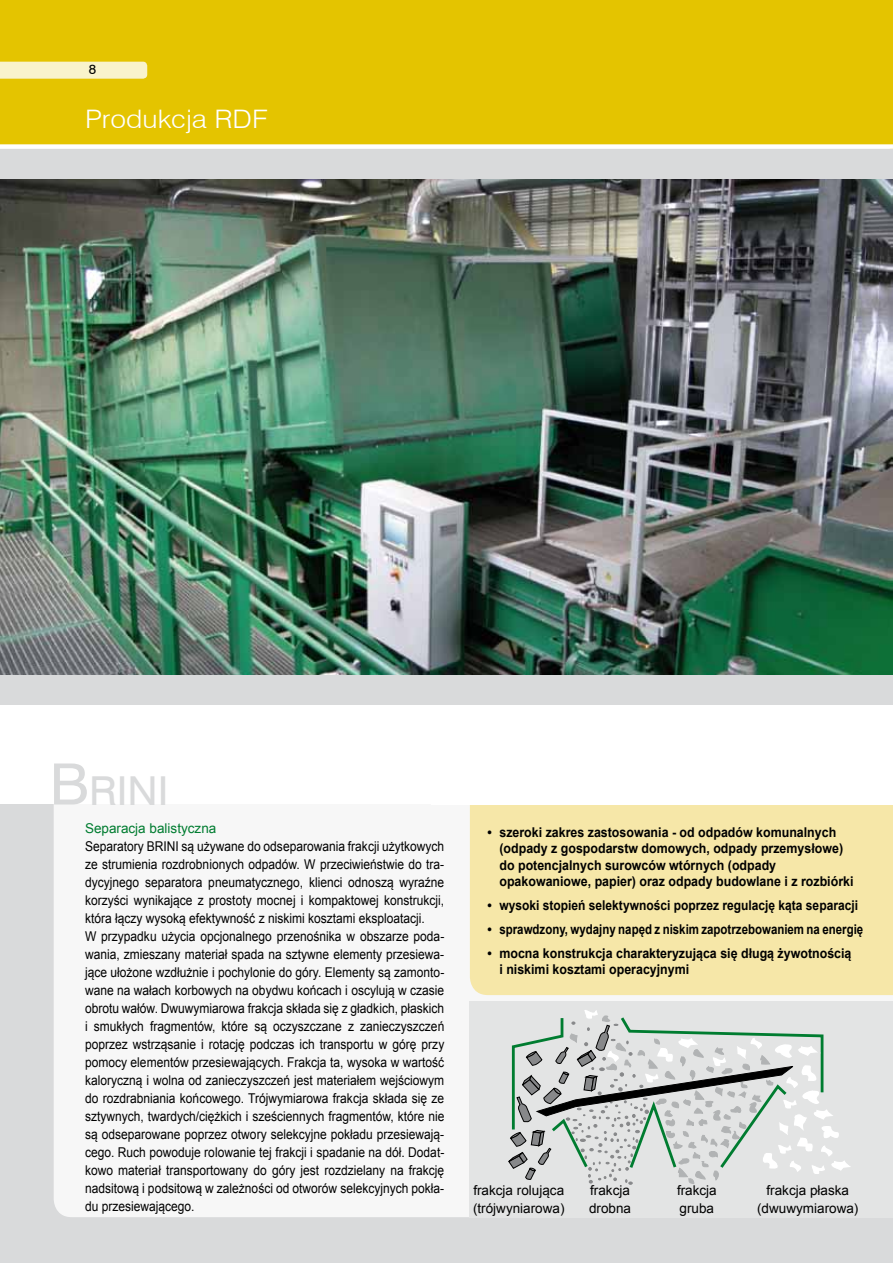
<style>
.page{position:relative;width:893px;height:1263px;background:#fff}
.page>*{position:absolute;margin:0;border:0;box-sizing:border-box;transform-origin:0 0}
.t1{font:39.9px "Swiss 721 BT";color:#d9dadb;scale:1.05 1}
.t2{font:300 25.5px "Swiss 721 BT";color:#fff;scale:1.1 1}
.t3{font:13.5px/18px "Arial";color:#000;scale:.89 1}
.t4{font:700 13.5px/16.2px "Arial";color:#000;scale:.92 1}
.t5{font:13.5px/18px "Arial";color:#000}
.t6{font:13.5px "Arial";color:#007c30}
.t7{font:13.5px "Swiss 721 BT";color:#000}
.s1{font-size:57px}
</style>
<div class="page">
<div style="left:0;top:145px;width:893px;height:560px;background:#d9dadb"></div>
<div style="left:0;top:804px;width:893px;height:459px;background:#d9dadb"></div>
<div style="left:54px;top:804px;width:839px;height:413px;background:#f7f7f7"></div>
<div style="left:0;top:0;width:893px;height:148px;background:#e4c400"></div>
<div style="left:0;top:62px;width:147px;height:17px;background:#f9f3cc"></div>
<div style="left:0;top:144px;width:893px;height:5px;background:#fff"></div>
<img style="left:0;top:180px;width:893px;height:494px">
<div style="left:470px;top:804px;width:423px;height:191px;background:#f6e7a8"></div>
<div style="left:470px;top:1001px;width:423px;height:216px;background:#e3e4e4"></div>
<svg style="left:508px;top:1010px;width:343px;height:175px"></svg>
<p class="t7" style="left:89px;top:61px;width:9px">8</p>
<h2 class="t2" style="left:85px;top:104px;width:168px">Produkcja RDF</h2>
<h1 class="t1" style="left:49px;top:766px;width:115px"><span class="s1">B</span>rini</h1>
<p class="t6" style="left:85px;top:820px;width:133px">Separacja balistyczna</p>
<p class="t3" style="left:85px;top:838px;width:405px">Separatory BRINI są używane do odseparowania frakcji użytkowych ze strumienia rozdrobnionych odpadów. W przeciwieństwie do tra&shy;dycyjnego separatora pneumatycznego, klienci odnoszą wyraźne korzyści wynikające z prostoty mocnej i kompaktowej konstrukcji, która łączy wysoką efektywność z niskimi kosztami eksploatacji.<br>W przypadku użycia opcjonalnego przenośnika w obszarze poda&shy;wania, zmieszany materiał spada na sztywne elementy przesiewa&shy;jące ułożone wzdłużnie i pochylonie do góry. Elementy są zamonto&shy;wane na wałach korbowych na obydwu końcach i oscylują w czasie obrotu wałów. Dwuwymiarowa frakcja składa się z gładkich, płaskich i smukłych fragmentów, które są oczyszczane z zanieczyszczeń poprzez wstrząsanie i rotację podczas ich transportu w górę przy pomocy elementów przesiewających. Frakcja ta, wysoka w wartość kaloryczną i wolna od zanieczyszczeń jest materiałem wejściowym do rozdrabniania końcowego. Trójwymiarowa frakcja składa się ze sztywnych, twardych/ciężkich i sześciennych fragmentów, które nie są odseparowane poprzez otwory selekcyjne pokładu przesiewają&shy;cego. Ruch powoduje rolowanie tej frakcji i spadanie na dół. Dodat&shy;kowo materiał transportowany do góry jest rozdzielany na frakcję nadsitową i podsitową w zależności od otworów selekcyjnych pokła&shy;du przesiewającego.</p>
<p class="t4" style="left:499px;top:825px;width:386px;text-indent:-12px">• szeroki zakres zastosowania - od odpadów komunalnych (odpady z gospodarstw domowych, odpady przemysłowe) do potencjalnych surowców wtórnych (odpady opakowaniowe, papier) oraz odpady budowlane i z rozbiórki</p>
<p class="t4" style="left:487px;top:897px;width:404px">• wysoki stopień selektywności poprzez regulację kąta separacji</p>
<p class="t4" style="left:487px;top:921px;width:410px">• sprawdzony, wydajny napęd z niskim zapotrzebowaniem na energię</p>
<p class="t4" style="left:499px;top:945px;width:384px;text-indent:-12px">• mocna konstrukcja charakteryzująca się długą żywotnością i niskimi kosztami operacyjnymi</p>
<p class="t5" style="left:473px;top:1181px;width:93px">frakcja rolująca (trójwyniarowa)</p>
<p class="t5" style="left:589px;top:1181px;width:44px">frakcja drobna</p>
<p class="t5" style="left:677px;top:1181px;width:41px">frakcja gruba</p>
<p class="t5" style="left:757px;top:1182px;width:103px;text-align:center">frakcja płaska (dwuwymiarowa)</p>
</div>
